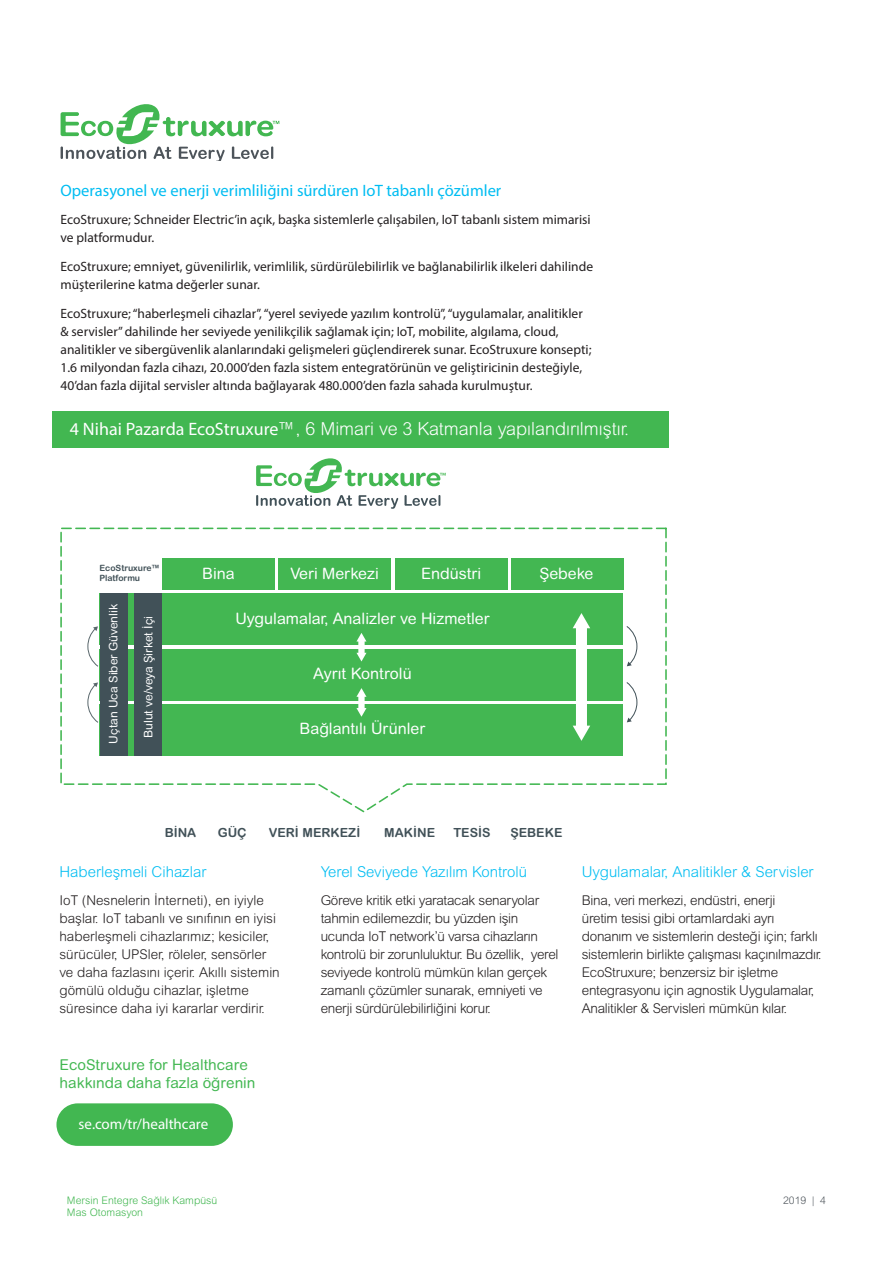
<style>
.page{position:relative;width:893px;height:1263px;background:#fff}
.page>*{position:absolute;margin:0;border:0;box-sizing:border-box;transform-origin:0 0}
.t1{font:300 18px "Arial Rounded MT Pro";color:#fff}
.t2{font:16.5px "Myriad Pro";color:#01bdf2}
.t3{font:15.75px "Arial Rounded MT Pro";color:#fff}
.t4{font:300 15px "Arial Rounded MT Pro";color:#01bdf2}
.t5{font:15px/18px "Arial Rounded MT Pro";color:#42b751}
.t6{font:15px "Myriad Pro";color:#fff}
.t7{font:13.5px/18px "Myriad Pro";color:#231f20}
.t8{font:300 13.5px/18px "Arial Rounded MT Pro";letter-spacing:-.02em;color:#231f20}
.t9{font:300 13.5px/18px "Arial Rounded MT Pro";color:#231f20}
.t10{font:700 12.6px "Arial Rounded MT Pro";color:#415158}
.t11{font:11.85px "Arial Rounded MT Pro";color:#fff}
.t12{font:300 10.5px/12.6px "Arial Rounded MT Pro";color:#42b751}
.t13{font:300 10.5px "Arial Rounded MT Pro";color:#4d545a}
.t14{font:700 8.7px/9.4px "Arial Rounded MT Pro";color:#415158}
.s1{font-family:"Myriad Pro";font-weight:400}
</style>
<div class="page">
<div style="left:52px;top:411px;width:617px;height:36px;background:#42b751"></div>
<svg style="left:61px;top:104px;width:218px;height:56px"></svg>
<svg style="left:60px;top:527px;width:607px;height:286px"></svg>
<div style="left:511px;top:559px;width:112px;height:31px;background:#43b752"></div>
<div style="left:100px;top:594px;width:523px;height:51px;background:#43b752"></div>
<div style="left:100px;top:649px;width:523px;height:51px;background:#43b752"></div>
<div style="left:100px;top:704px;width:523px;height:51px;background:#43b752"></div>
<div style="left:395px;top:559px;width:112px;height:31px;background:#43b752"></div>
<div style="left:279px;top:559px;width:112px;height:31px;background:#43b752"></div>
<div style="left:162px;top:559px;width:112px;height:31px;background:#43b752"></div>
<div style="left:576px;top:626px;width:11px;height:102px;background:#fff"></div>
<svg style="left:573px;top:613px;width:17px;height:15px"></svg>
<svg style="left:573px;top:726px;width:17px;height:15px"></svg>
<div style="left:358px;top:640px;width:7px;height:14px;background:#fff"></div>
<svg style="left:357px;top:633px;width:9px;height:8px"></svg>
<svg style="left:356px;top:653px;width:10px;height:8px"></svg>
<div style="left:358px;top:695px;width:7px;height:14px;background:#fff"></div>
<svg style="left:356px;top:688px;width:10px;height:9px"></svg>
<svg style="left:356px;top:708px;width:10px;height:9px"></svg>
<svg style="left:626px;top:625px;width:12px;height:41px"></svg>
<svg style="left:626px;top:681px;width:12px;height:41px"></svg>
<svg style="left:87px;top:682px;width:12px;height:41px"></svg>
<svg style="left:87px;top:626px;width:12px;height:41px"></svg>
<div style="left:100px;top:594px;width:27px;height:162px;background:#415158"></div>
<div style="left:134px;top:594px;width:28px;height:162px;background:#415158"></div>
<svg style="left:256px;top:458px;width:190px;height:51px"></svg>
<div style="left:56px;top:1103px;width:177px;height:43px;background:#42b751;border-radius:21px"></div>
<p class="t2" style="left:61px;top:180px;width:442px">Operasyonel ve enerji verimliliğini sürdüren IoT tabanlı çözümler</p>
<p class="t7" style="left:61px;top:210px;width:532px">EcoStruxure; Schneider Electric’in açık, başka sistemlerle çalışabilen, IoT tabanlı sistem mimarisi ve platformudur.</p>
<p class="t7" style="left:61px;top:257px;width:534px">EcoStruxure; emniyet, güvenilirlik, verimlilik, sürdürülebilirlik ve bağlanabilirlik ilkeleri dahilinde müşterilerine katma değerler sunar.</p>
<p class="t7" style="left:61px;top:304px;width:532px">EcoStruxure; “haberleşmeli cihazlar”, “yerel seviyede yazılım kontrolü”, “uygulamalar, analitikler &amp; servisler” dahilinde her seviyede yenilikçilik sağlamak için; IoT, mobilite, algılama, cloud, analitikler ve sibergüvenlik alanlarındaki gelişmeleri güçlendirerek sunar. EcoStruxure konsepti; 1.6 milyondan fazla cihazı, 20.000’den fazla sistem entegratörünün ve geliştiricinin desteğiyle, 40’dan fazla dijital servisler altında bağlayarak 480.000’den fazla sahada kurulmuştur.</p>
<h1 class="t1" style="left:70px;top:419px;width:561px"><span class="s1">4 Nihai Pazarda EcoStruxure</span>™, 6 Mimari ve 3 Katmanla yapılandırılmıştır.</h1>
<p class="t14" style="left:100px;top:564px;width:62px">EcoStruxure™<br>Platformu</p>
<p class="t11" style="left:107px;top:744px;width:141px;rotate:-90deg">Uçtan Uca Siber Güvenlik</p>
<p class="t11" style="left:141px;top:738px;width:124px;rotate:-90deg">Bulut ve/veya Şirket İçi</p>
<p class="t3" style="left:290px;top:564px;width:90px">Veri Merkezi</p>
<p class="t3" style="left:421px;top:564px;width:62px">Endüstri</p>
<p class="t3" style="left:539px;top:564px;width:56px">Şebeke</p>
<p class="t3" style="left:235px;top:610px;width:256px">Uygulamalar, Analizler ve Hizmetler</p>
<p class="t3" style="left:313px;top:664px;width:100px">Ayrıt Kontrolü</p>
<p class="t3" style="left:300px;top:719px;width:127px">Bağlantılı Ürünler</p>
<p class="t3" style="left:202px;top:564px;width:34px">Bina</p>
<p class="t10" style="left:165px;top:825px;width:33px">BİNA</p>
<p class="t10" style="left:218px;top:825px;width:30px">GÜÇ</p>
<p class="t10" style="left:269px;top:825px;width:93px">VERİ MERKEZİ</p>
<p class="t10" style="left:384px;top:825px;width:52px">MAKİNE</p>
<p class="t10" style="left:453px;top:825px;width:38px">TESİS</p>
<p class="t10" style="left:510px;top:825px;width:53px">ŞEBEKE</p>
<p class="t4" style="left:60px;top:863px;width:148px">Haberleşmeli Cihazlar</p>
<p class="t9" style="left:60px;top:892px;width:222px">IoT (Nesnelerin İnterneti), en iyiyle başlar. IoT tabanlı ve sınıfının en iyisi haberleşmeli cihazlarımız; kesiciler, sürücüler, UPSler, röleler, sensörler ve daha fazlasını içerir. Akıllı sistemin gömülü olduğu cihazlar, işletme süresince daha iyi kararlar verdirir.</p>
<p class="t5" style="left:60px;top:1056px;width:197px">EcoStruxure for Healthcare hakkında daha fazla öğrenin</p>
<p class="t6" style="left:79px;top:1114px;width:131px">se.com/tr/healthcare</p>
<p class="t4" style="left:321px;top:863px;width:208px">Yerel Seviyede Yazılım Kontrolü</p>
<p class="t8" style="left:321px;top:892px;width:239px">Göreve kritik etki yaratacak senaryolar tahmin edilemezdir, bu yüzden işin ucunda IoT network’ü varsa cihazların kontrolü bir zorunluluktur. Bu özellik, yerel seviyede kontrolü mümkün kılan gerçek zamanlı çözümler sunarak, emniyeti ve enerji sürdürülebilirliğini korur.</p>
<p class="t4" style="left:582px;top:863px;width:233px">Uygulamalar, Analitikler &amp; Servisler</p>
<p class="t8" style="left:582px;top:892px;width:241px">Bina, veri merkezi, endüstri, enerji<br>üretim tesisi gibi ortamlardaki ayrı donanım ve sistemlerin desteği için; farklı sistemlerin birlikte çalışması kaçınılmazdır.<br>EcoStruxure; benzersiz bir işletme entegrasyonu için agnostik Uygulamalar, Analitikler &amp; Servisleri mümkün kılar.</p>
<p class="t12" style="left:67px;top:1194px;width:152px">Mersin Entegre Sağlık Kampüsü<br>Mas Otomasyon</p>
<p class="t13" style="left:783px;top:1194px;width:44px">2019 | 4</p>
</div>
